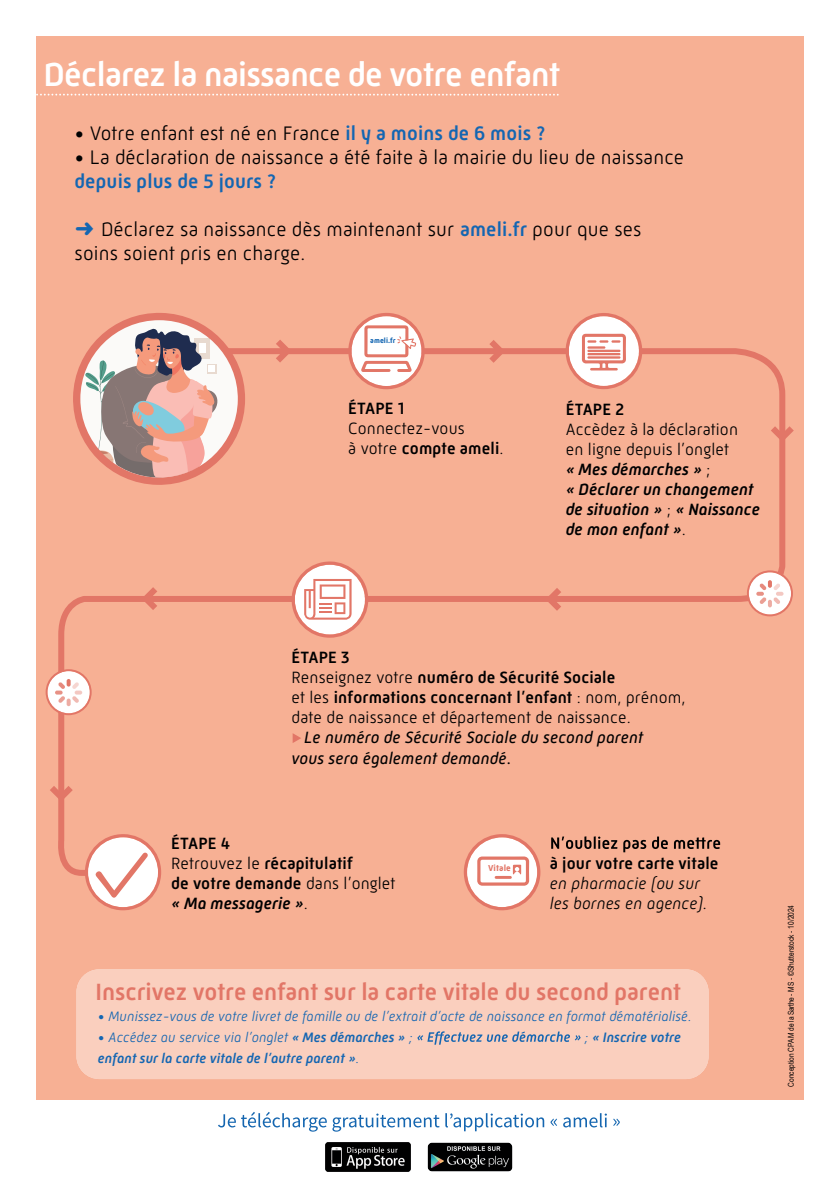
<style>
.page{position:relative;width:840px;height:1191px;background:#fff}
.page>*{position:absolute;margin:0;border:0;box-sizing:border-box;transform-origin:0 0}
.t1{font:500 34px "Mic 32 New";letter-spacing:-.02em;color:#fff}
.t2{font:500 24px "Mic 32 New";color:#e27667}
.t3{font:300 20px/24px "Mic 32 New";letter-spacing:.01em;color:#000001}
.t4{font:500 20px "Mic 32 New";letter-spacing:.01em;color:#1466b2}
.t5{font:300 16.8px/20px "Mic 32 New";letter-spacing:.01em;color:#000001}
.t6{font:italic 500 16.8px/20px "Mic 32 New";letter-spacing:.01em;color:#000001}
.t7{font:500 16.8px/20px "Mic 32 New";letter-spacing:.01em;color:#000001}
.t8{font:italic 16.8px/20px "Mic 32 New";letter-spacing:.01em;color:#000001}
.t9{font:italic 300 16.8px/20px "Mic 32 New";letter-spacing:.01em;color:#000001}
.t10{font:italic 300 14px "Mic 32 New";letter-spacing:.01em;color:#1466b2}
.t11{font:italic 500 14px "Mic 32 New";letter-spacing:.01em;color:#1466b2}
.t12{font:700 8.8px "Mic 32 New";letter-spacing:.01em;color:#e27667}
.t13{font:8px "Arial Narrow";color:#000001}
.t14{font:700 7.4px "Mic 32 New";letter-spacing:.01em;color:#1466b2}
.s1{font-weight:500;color:#1466b2}
.s2{font-family:"MS UI Gothic";font-weight:400;color:#1466b2}
.s3{font-weight:500}
.s4{font-weight:300;font-style:normal}
.s5{font-weight:300}
.s6{font-style:italic}
</style>
<div class="page">
<div style="left:36px;top:36px;width:767px;height:1064px;background:#f7b094"></div>
<svg style="left:58px;top:345px;width:728px;height:532px"></svg>
<svg style="left:45px;top:669px;width:47px;height:46px"></svg>
<div style="left:76px;top:969px;width:632px;height:110px;background:#facfbe;border-radius:23px"></div>
<svg style="left:417px;top:1031px;width:163px;height:13px"></svg>
<svg style="left:269px;top:340px;width:27px;height:29px"></svg>
<svg style="left:482px;top:340px;width:27px;height:29px"></svg>
<svg style="left:764px;top:420px;width:30px;height:26px"></svg>
<svg style="left:541px;top:581px;width:26px;height:36px"></svg>
<svg style="left:50px;top:779px;width:29px;height:27px"></svg>
<svg style="left:347px;top:313px;width:77px;height:77px"></svg>
<svg style="left:565px;top:313px;width:77px;height:76px"></svg>
<hr style="left:587px;top:353px;width:33px;height:2px;background:#e27667">
<hr style="left:587px;top:356px;width:33px;height:3px;background:#e27667">
<svg style="left:137px;top:581px;width:27px;height:35px"></svg>
<svg style="left:551px;top:836px;width:168px;height:16px"></svg>
<svg style="left:746px;top:570px;width:46px;height:46px"></svg>
<svg style="left:218px;top:1112px;width:401px;height:19px"></svg>
<svg style="left:72px;top:313px;width:173px;height:173px"></svg>
<svg style="left:36px;top:94px;width:522px;height:2px"></svg>
<img style="left:325px;top:1142px;width:85px;height:29px">
<img style="left:427px;top:1142px;width:85px;height:30px">
<svg style="left:463px;top:834px;width:77px;height:76px"></svg>
<svg style="left:84px;top:833px;width:77px;height:77px"></svg>
<svg style="left:291px;top:561px;width:77px;height:77px"></svg>
<svg style="left:292px;top:733px;width:9px;height:10px"></svg>
<h1 class="t1" style="left:43px;top:55px;width:518px">Déclarez la naissance de votre enfant</h1>
<p class="t3" style="left:74px;top:121px;width:472px">• Votre enfant est né en France <span class="s1">il y a moins de 6 mois ?</span></p>
<p class="t3" style="left:74px;top:145px;width:610px">• La déclaration de naissance a été faite à la mairie du lieu de naissance</p>
<p class="t4" style="left:74px;top:169px;width:203px">depuis plus de 5 jours ?</p>
<p class="t3" style="left:74px;top:217px;width:568px"><span class="s2">➜</span> Déclarez sa naissance dès maintenant sur <span class="s1">ameli.fr</span> pour que ses soins soient pris en charge.</p>
<p class="t14" style="left:370px;top:336px;width:27px">ameli.fr</p>
<p class="t7" style="left:348px;top:398px;width:58px">ÉTAPE 1</p>
<p class="t5" style="left:348px;top:418px;width:157px">Connectez-vous<br>à votre <span class="s3">compte ameli</span>.</p>
<p class="t7" style="left:565px;top:399px;width:60px">ÉTAPE 2</p>
<p class="t6" style="left:565px;top:419px;width:195px"><span class="s4">Accèdez à la déclaration<br>en ligne depuis l’onglet<br></span>« Mes démarches » <span class="s4">;<br></span>« Déclarer un changement de situation » <span class="s4">;</span> « Naissance de mon enfant »<span class="s4">.</span></p>
<p class="t5" style="left:291px;top:647px;width:395px"><span class="s3">ÉTAPE 3<br></span>Renseignez votre <span class="s3">numéro de Sécurité Sociale<br></span>et les <span class="s3">informations concernant l’enfant</span> : nom, prénom, date de naissance et département de naissance.</p>
<p class="t8" style="left:291px;top:727px;width:353px;text-indent:12px">Le numéro de Sécurité Sociale du second parent vous sera également demandé.</p>
<p class="t7" style="left:171px;top:833px;width:225px">ÉTAPE 4<br><span class="s5">Retrouvez le</span> récapitulatif<br>de votre demande <span class="s5">dans l’onglet </span><span class="s6">« Ma messagerie »</span><span class="s5">.</span></p>
<p class="t12" style="left:487px;top:863px;width:24px">Vitale</p>
<p class="t7" style="left:549px;top:853px;width:170px">à jour votre carte vitale</p>
<p class="t9" style="left:549px;top:873px;width:159px">en pharmacie (ou sur les bornes en agence).</p>
<p class="t2" style="left:95px;top:978px;width:586px">Inscrivez votre enfant sur la carte vitale du second parent</p>
<p class="t10" style="left:98px;top:1008px;width:594px">• Munissez-vous de votre livret de famille ou de l’extrait d’acte de naissance en format dématérialisé.</p>
<p class="t10" style="left:98px;top:1029px;width:316px">• Accédez au service via l’onglet <span class="s3">« Mes démarches »</span> ;</p>
<p class="t11" style="left:584px;top:1029px;width:98px"><span class="s5">;</span> « Inscrire votre</p>
<p class="t11" style="left:98px;top:1049px;width:263px">enfant sur la carte vitale de l’autre parent »<span class="s5">.</span></p>
<p class="t13" style="left:784px;top:1086px;width:183px;rotate:-90deg">Conception CPAM de la Sarthe - MS - ©Shutterstock - 10/2024</p>
</div>
